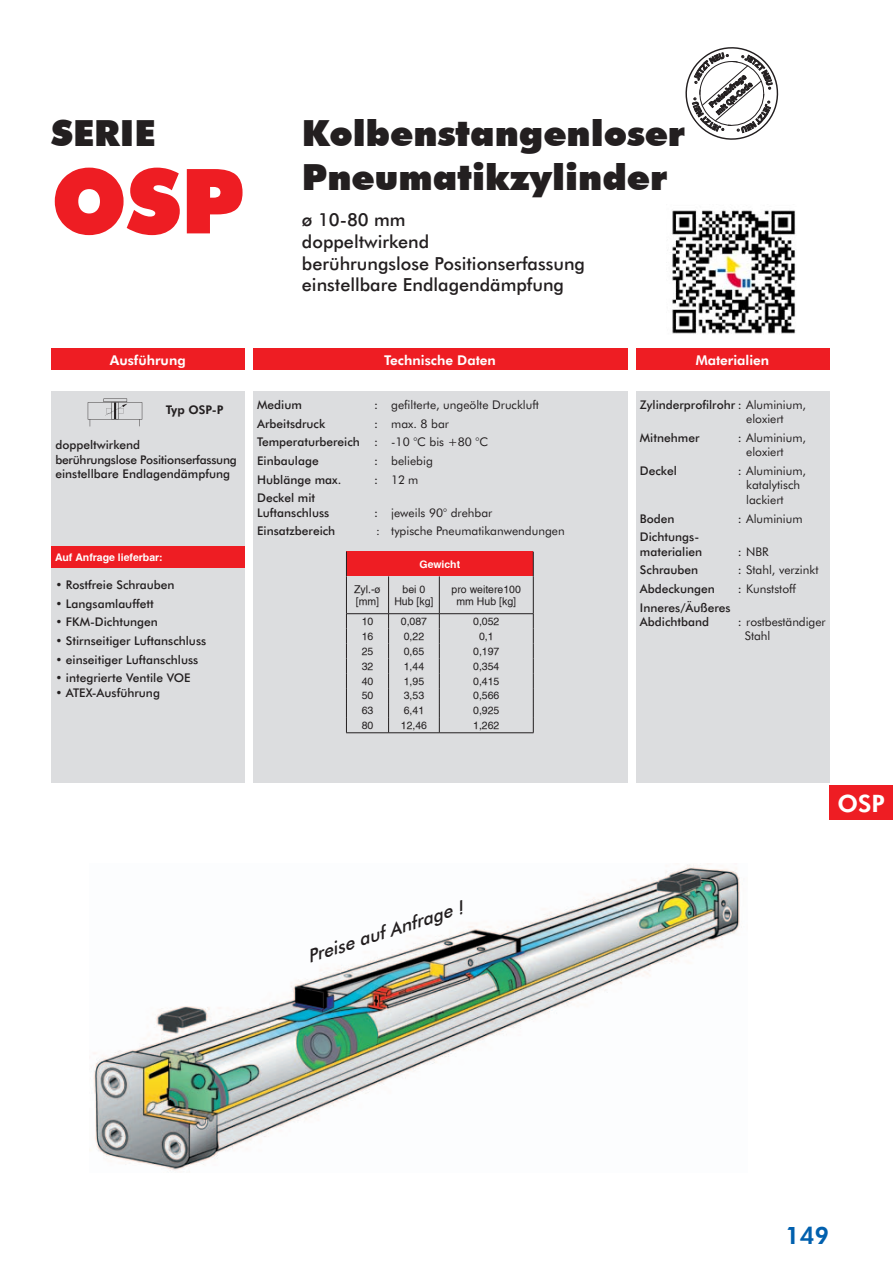
<style>
.page{position:relative;width:893px;height:1263px;background:#fff}
.page>*{position:absolute;margin:0;border:0;box-sizing:border-box;transform-origin:0 0}
.t1{font:900 90px "Futura BT";color:#ee1d23}
.t2{font:900 36px/43.2px "Futura BT";color:#231f20}
.t3{font:800 24px "Futura BT";color:#fff}
.t4{font:800 24px "Futura BT";color:#0160ae}
.t5{font:500 18px/21.6px "Futura BT";color:#231f20}
.t6{font:italic 500 18px "Futura BT";color:#231f20}
.t7{font:800 13.5px "Futura BT";color:#fff}
.t8{font:500 12px/14.4px "Futura BT";color:#231f20}
.t9{font:12px/14.4px "Futura BT";color:#231f20}
.t10{font:800 12px "Futura BT";color:#231f20}
.t11{font:10.5px/12.6px "Helvetica CE Normal";color:#231f20;text-align:center}
.t12{font:700 10.5px "Helvetica";color:#fff}
.t13{font:700 8.1px/9.8px "Myriad Pro";color:#231f20}
.s1{font-weight:500}
.s2{font-weight:400}
</style>
<div class="page">
<img style="left:93px;top:863px;width:647px;height:308px">
<div style="left:51px;top:391px;width:193px;height:391px;background:#dcdddf"></div>
<div style="left:51px;top:349px;width:193px;height:21px;background:#ee1d23"></div>
<div style="left:253px;top:349px;width:374px;height:21px;background:#ee1d23"></div>
<div style="left:253px;top:391px;width:374px;height:391px;background:#dcdddf"></div>
<div style="left:346px;top:552px;width:187px;height:24px;background:#ee1d23"></div>
<svg style="left:346px;top:552px;width:1px;height:24px"></svg>
<svg style="left:533px;top:552px;width:1px;height:24px"></svg>
<hr style="left:346px;top:576px;width:1px;height:37px;background:#231f20">
<hr style="left:388px;top:576px;width:1px;height:37px;background:#231f20">
<hr style="left:439px;top:576px;width:1px;height:37px;background:#231f20">
<hr style="left:533px;top:576px;width:1px;height:37px;background:#231f20">
<hr style="left:346px;top:613px;width:43px;height:1px;background:#231f20">
<hr style="left:389px;top:613px;width:50px;height:1px;background:#231f20">
<hr style="left:439px;top:613px;width:94px;height:1px;background:#231f20">
<svg style="left:346px;top:614px;width:1px;height:118px"></svg>
<hr style="left:346px;top:732px;width:43px;height:1px;background:#231f20">
<svg style="left:388px;top:614px;width:1px;height:118px"></svg>
<svg style="left:439px;top:614px;width:1px;height:118px"></svg>
<svg style="left:533px;top:614px;width:1px;height:118px"></svg>
<hr style="left:389px;top:732px;width:50px;height:1px;background:#231f20">
<hr style="left:439px;top:732px;width:94px;height:1px;background:#231f20">
<img style="left:88px;top:398px;width:54px;height:28px">
<div style="left:51px;top:547px;width:193px;height:21px;background:#ee1d23"></div>
<div style="left:829px;top:786px;width:64px;height:34px;background:#ee1d23"></div>
<div style="left:636px;top:349px;width:193px;height:21px;background:#ee1d23"></div>
<div style="left:636px;top:391px;width:193px;height:391px;background:#dcdddf"></div>
<img style="left:667px;top:210px;width:129px;height:124px">
<svg style="left:685px;top:47px;width:94px;height:93px"></svg>
<h2 class="t2" style="left:51px;top:112px;width:106px">SERIE</h2>
<h1 class="t1" style="left:51px;top:147px;width:195px">OSP</h1>
<h2 class="t2" style="left:302px;top:112px;width:385px">Kolbenstangenloser<br>Pneumatikzylinder</h2>
<h3 class="t5" style="left:302px;top:209px;width:285px">ø 10-80 mm<br>doppeltwirkend<br>berührungslose Positionserfassung einstellbare Endlagendämpfung</h3>
<p class="t13" style="left:707px;top:102px;width:47px;rotate:-41deg">Preisabfrage mit QR-Code</p>
<p class="t7" style="left:110px;top:352px;width:77px">Ausführung</p>
<p class="t7" style="left:384px;top:352px;width:113px">Technische Daten</p>
<p class="t8" style="left:257px;top:397px;width:46px">Medium</p>
<p class="t9" style="left:374px;top:397px;width:166px"><span class="s1">:</span> gefilterte, ungeölte Druckluft</p>
<p class="t8" style="left:257px;top:416px;width:70px">Arbeitsdruck</p>
<p class="t10" style="left:166px;top:402px;width:59px">Typ OSP-P</p>
<p class="t8" style="left:55px;top:438px;width:183px">doppeltwirkend<br>berührungslose Positionserfassung einstellbare Endlagendämpfung</p>
<p class="t8" style="left:257px;top:414px;width:232px;line-height:18.6px;text-indent:117px">: <span class="s2">max. 8 bar<br></span>Temperaturbereich : <span class="s2">-10 °C bis +80 °C<br></span>Einbaulage</p>
<p class="t9" style="left:374px;top:453px;width:60px"><span class="s1">:</span> beliebig</p>
<p class="t8" style="left:257px;top:472px;width:86px">Hublänge max.</p>
<p class="t9" style="left:374px;top:472px;width:46px"><span class="s1">:</span> 12 m</p>
<p class="t8" style="left:257px;top:491px;width:74px">Deckel mit<br>Luftanschluss</p>
<p class="t9" style="left:374px;top:505px;width:120px"><span class="s1">:</span> jeweils 90° drehbar</p>
<p class="t12" style="left:55px;top:551px;width:109px">Auf Anfrage lieferbar:</p>
<p class="t8" style="left:55px;top:577px;width:121px">• Rostfreie Schrauben</p>
<p class="t8" style="left:55px;top:596px;width:100px">• Langsamlauffett</p>
<p class="t8" style="left:55px;top:615px;width:104px">• FKM-Dichtungen</p>
<p class="t8" style="left:55px;top:633px;width:152px">• Stirnseitiger Luftanschluss</p>
<p class="t8" style="left:55px;top:652px;width:144px">• einseitiger Luftanschluss</p>
<p class="t8" style="left:55px;top:671px;width:137px">• integrierte Ventile VOE</p>
<p class="t8" style="left:55px;top:685px;width:106px">• ATEX-Ausführung</p>
<p class="t8" style="left:257px;top:524px;width:80px">Einsatzbereich</p>
<p class="t9" style="left:376px;top:524px;width:190px">: typische Pneumatikanwendungen</p>
<p class="t12" style="left:420px;top:558px;width:42px">Gewicht</p>
<p class="t11" style="left:354px;top:582px;width:28px;text-align:left">Zyl.-ø [mm]</p>
<p class="t11" style="left:394px;top:582px;width:41px">bei 0<br>Hub [kg]</p>
<p class="t11" style="left:452px;top:582px;width:71px">pro weitere100 mm Hub [kg]</p>
<p class="t11" style="left:362px;top:615px;width:13px">10</p>
<p class="t11" style="left:401px;top:615px;width:28px">0,087</p>
<p class="t11" style="left:473px;top:615px;width:28px">0,052</p>
<p class="t11" style="left:362px;top:630px;width:13px">16</p>
<p class="t11" style="left:404px;top:630px;width:22px">0,22</p>
<p class="t11" style="left:479px;top:630px;width:16px">0,1</p>
<p class="t11" style="left:362px;top:645px;width:13px">25</p>
<p class="t11" style="left:404px;top:645px;width:22px">0,65</p>
<p class="t11" style="left:473px;top:645px;width:28px">0,197</p>
<p class="t11" style="left:362px;top:659px;width:13px">32</p>
<p class="t11" style="left:404px;top:659px;width:22px">1,44</p>
<p class="t11" style="left:473px;top:659px;width:28px">0,354</p>
<p class="t11" style="left:362px;top:674px;width:13px">40</p>
<p class="t11" style="left:404px;top:674px;width:22px">1,95</p>
<p class="t11" style="left:473px;top:674px;width:28px">0,415</p>
<p class="t11" style="left:362px;top:689px;width:13px">50</p>
<p class="t11" style="left:404px;top:689px;width:22px">3,53</p>
<p class="t11" style="left:473px;top:689px;width:28px">0,566</p>
<p class="t11" style="left:362px;top:704px;width:13px">63</p>
<p class="t11" style="left:404px;top:704px;width:22px">6,41</p>
<p class="t11" style="left:473px;top:704px;width:28px">0,925</p>
<p class="t11" style="left:362px;top:719px;width:13px">80</p>
<p class="t11" style="left:401px;top:719px;width:28px">12,46</p>
<p class="t11" style="left:473px;top:719px;width:28px">1,262</p>
<p class="t7" style="left:696px;top:352px;width:75px">Materialien</p>
<p class="t8" style="left:746px;top:397px;width:61px;text-indent:-106px">Zylinderprofilrohr : <span class="s2">Aluminium, eloxiert</span></p>
<p class="t8" style="left:640px;top:430px;width:61px">Mitnehmer</p>
<p class="t9" style="left:746px;top:430px;width:61px;text-indent:-8px"><span class="s1">:</span> Aluminium, eloxiert</p>
<p class="t8" style="left:640px;top:463px;width:39px">Deckel</p>
<p class="t9" style="left:746px;top:463px;width:61px;text-indent:-8px"><span class="s1">:</span> Aluminium, katalytisch lackiert</p>
<p class="t8" style="left:640px;top:511px;width:36px">Boden</p>
<p class="t9" style="left:738px;top:511px;width:66px"><span class="s1">:</span> Aluminium</p>
<p class="t8" style="left:640px;top:530px;width:64px">Dichtungs&shy;materialien</p>
<p class="t9" style="left:738px;top:544px;width:32px"><span class="s1">:</span> NBR</p>
<p class="t8" style="left:640px;top:563px;width:60px">Schrauben</p>
<p class="t9" style="left:738px;top:563px;width:82px"><span class="s1">:</span> Stahl, verzinkt</p>
<p class="t8" style="left:640px;top:581px;width:77px">Abdeckungen</p>
<p class="t9" style="left:738px;top:581px;width:60px"><span class="s1">:</span> Kunststoff</p>
<p class="t8" style="left:640px;top:600px;width:92px">Inneres/Äußeres<br>Abdichtband</p>
<p class="t9" style="left:745px;top:614px;width:82px;text-indent:-7px"><span class="s1">:</span> rostbeständiger<br>Stahl</p>
<h3 class="t3" style="left:837px;top:789px;width:49px">OSP</h3>
<h3 class="t6" style="left:304px;top:946px;width:164px;rotate:-18deg">Preise auf Anfrage !</h3>
<h3 class="t4" style="left:785px;top:1221px;width:46px">149</h3>
</div>
